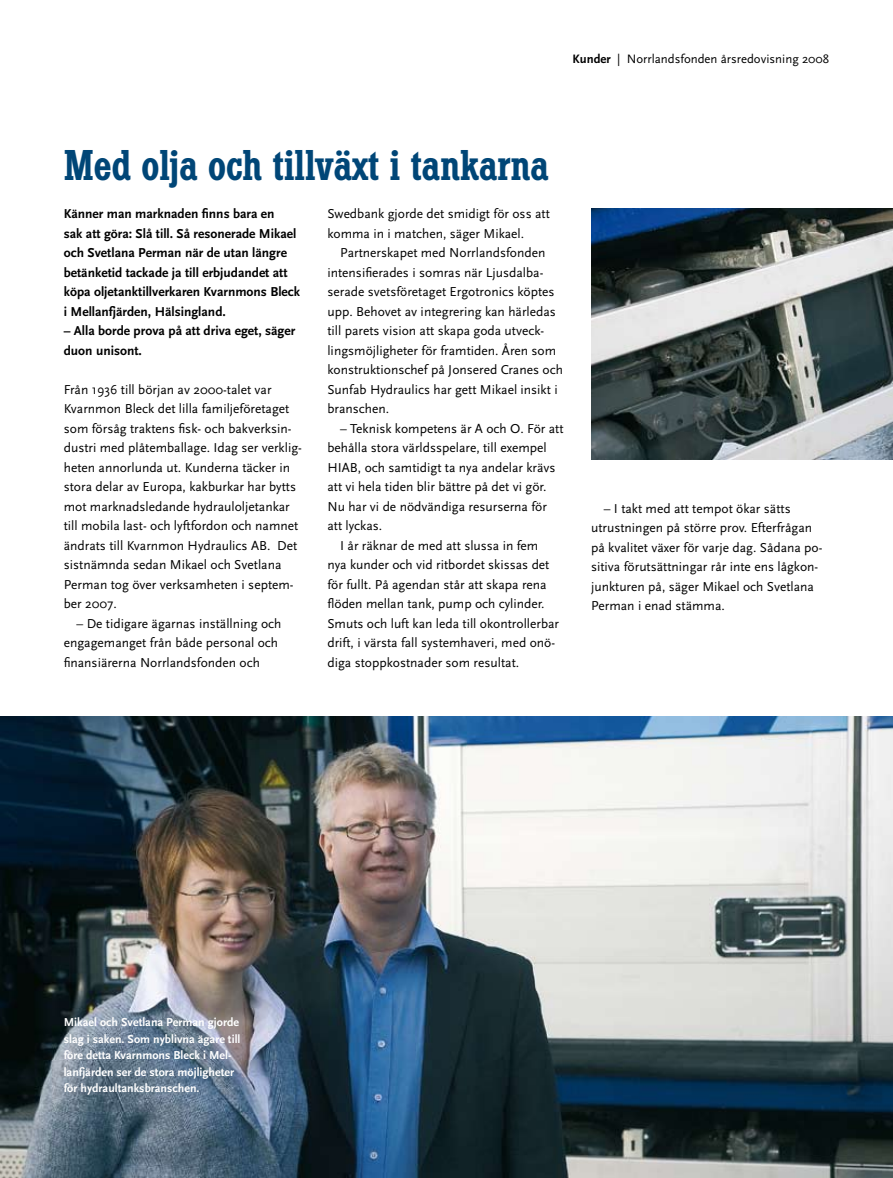
<style>
.page{position:relative;width:893px;height:1178px;background:#fff}
.page>*{position:absolute;margin:0;border:0;box-sizing:border-box;transform-origin:0 0}
.t1{font:45px "Magnus EF";color:#004677}
.t2{font:13.5px/19.5px "Scala Sans";color:#000}
.t3{font:700 13.5px/19.5px "Scala Sans";color:#000}
.t4{font:12.75px "Scala Sans";color:#000}
.t5{font:700 12px/16.5px "Scala Sans";color:#fff}
.s1{font-weight:700}
</style>
<div class="page">
<img style="left:0;top:716px;width:893px;height:462px">
<img style="left:591px;top:208px;width:302px;height:251px">
<p class="t4" style="left:573px;top:52px;width:258px"><span class="s1">Kunder</span> | Norrlandsfonden årsredovisning 2008</p>
<h1 class="t1" style="left:64px;top:139px;width:487px">Med olja och tillväxt i tankarna</h1>
<p class="t3" style="left:64px;top:204px;width:238px">Känner man marknaden finns bara en<br>sak att göra: Slå till. Så resonerade Mikael och Svetlana Perman när de utan längre betänketid tackade ja till erbjudandet att köpa oljetanktillverkaren Kvarnmons Bleck i Mellanfjärden, Hälsingland.</p>
<p class="t3" style="left:64px;top:321px;width:233px">– Alla borde prova på att driva eget, säger duon unisont.</p>
<p class="t2" style="left:64px;top:380px;width:240px">Från 1936 till början av 2000-talet var Kvarnmon Bleck det lilla familjeföretaget som försåg traktens fisk- och bakverksin&shy;dustri med plåtemballage. Idag ser verklig&shy;heten annorlunda ut. Kunderna täcker in stora delar av Europa, kakburkar har bytts mot marknadsledande hydrauloljetankar till mobila last- och lyftfordon och namnet ändrats till Kvarnmon Hydraulics AB. Det sistnämnda sedan Mikael och Svetlana Perman tog över verksamheten i septem&shy;ber 2007.</p>
<p class="t2" style="left:64px;top:613px;width:219px;text-indent:13px">– De tidigare ägarnas inställning och engagemanget från både personal och finansiärerna Norrlandsfonden och</p>
<p class="t2" style="left:327px;top:204px;width:224px">Swedbank gjorde det smidigt för oss att komma in i matchen, säger Mikael.</p>
<p class="t2" style="left:327px;top:243px;width:237px;text-indent:13px">Partnerskapet med Norrlandsfonden intensifierades i somras när Ljusdalba&shy;serade svetsföretaget Ergotronics köptes upp. Behovet av integrering kan härledas till parets vision att skapa goda utveck&shy;lingsmöjligheter för framtiden. Åren som konstruktionschef på Jonsered Cranes och Sunfab Hydraulics har gett Mikael insikt i branschen.</p>
<p class="t2" style="left:340px;top:418px;width:225px">– Teknisk kompetens är A och O. För att</p>
<p class="t2" style="left:327px;top:438px;width:221px">behålla stora världsspelare, till exempel</p>
<p class="t2" style="left:327px;top:457px;width:230px">HIAB, och samtidigt ta nya andelar krävs</p>
<p class="t2" style="left:327px;top:477px;width:220px">att vi hela tiden blir bättre på det vi gör.</p>
<p class="t2" style="left:327px;top:496px;width:221px">Nu har vi de nödvändiga resurserna för</p>
<p class="t2" style="left:327px;top:516px;width:56px">att lyckas.</p>
<p class="t2" style="left:340px;top:535px;width:200px">I år räknar de med att slussa in fem</p>
<p class="t2" style="left:327px;top:555px;width:224px">nya kunder och vid ritbordet skissas det</p>
<p class="t2" style="left:327px;top:574px;width:221px">för fullt. På agendan står att skapa rena</p>
<p class="t2" style="left:327px;top:594px;width:219px">flöden mellan tank, pump och cylinder.</p>
<p class="t2" style="left:327px;top:613px;width:233px">Smuts och luft kan leda till okontrollerbar</p>
<p class="t2" style="left:327px;top:633px;width:229px">drift, i värsta fall systemhaveri, med onö-</p>
<p class="t2" style="left:327px;top:652px;width:193px">diga stoppkostnader som resultat.</p>
<p class="t2" style="left:591px;top:499px;width:233px;text-indent:13px">– I takt med att tempot ökar sätts utrustningen på större prov. Efterfrågan på kvalitet växer för varje dag. Sådana po&shy;sitiva förutsättningar rår inte ens lågkon&shy;junkturen på, säger Mikael och Svetlana Perman i enad stämma.</p>
<p class="t5" style="left:64px;top:1014px;width:178px">Mikael och Svetlana Perman gjorde slag i saken. Som nyblivna ägare till före detta Kvarnmons Bleck i Mel&shy;lanfjärden ser de stora möjligheter för hydraultanksbranschen.</p>
</div>
